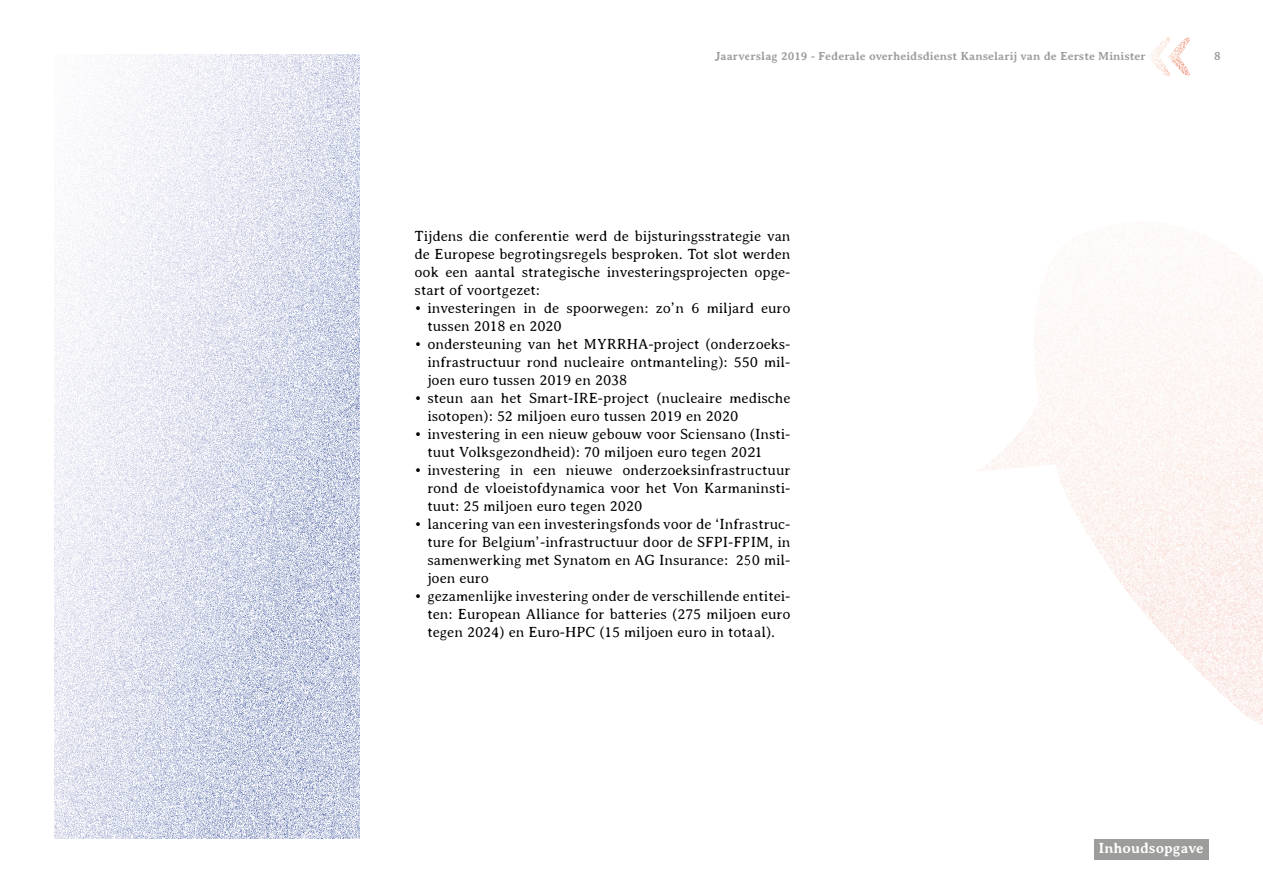
<style>
.page{position:relative;width:1263px;height:893px;background:#fff}
.page>*{position:absolute;margin:0;border:0;box-sizing:border-box;transform-origin:0 0}
.texte{font:300 15px/18px "Averia Serif";color:#000;text-align:justify}
.t1{font:700 15px "Averia Serif";color:#fff}
.t2{font:700 12px "Averia Serif";color:#9d9d9c}
</style>
<div class="page">
<img style="left:1148px;top:37px;width:42px;height:40px">
<div style="left:1094px;top:839px;width:114px;height:20px;background:#9d9d9c"></div>
<img style="left:54px;top:54px;width:305px;height:785px">
<img style="left:977px;top:222px;width:286px;height:503px">
<p class="t2" style="left:715px;top:49px;width:432px">Jaarverslag 2019 - Federale overheidsdienst Kanselarij van de Eerste Minister</p>
<p class="t2" style="left:1214px;top:49px;width:8px">8</p>
<p class="texte" style="left:415px;top:227px;width:377px">Tijdens die conferentie werd de bijsturingsstrategie van de Europese begrotingsregels besproken. Tot slot werden ook een aantal strategische investeringsprojecten opge&shy;start of voortgezet:</p>
<p class="texte" style="left:427px;top:299px;width:365px;text-indent:-13px">• investeringen in de spoorwegen: zo’n 6 miljard euro tussen 2018 en 2020</p>
<p class="texte" style="left:427px;top:335px;width:365px;text-indent:-13px">• ondersteuning van het MYRRHA-project (onderzoeks&shy;infrastructuur rond nucleaire ontmanteling): 550 mil&shy;joen euro tussen 2019 en 2038</p>
<p class="texte" style="left:427px;top:389px;width:365px;text-indent:-13px">• steun aan het Smart-IRE-project (nucleaire medische isotopen): 52 miljoen euro tussen 2019 en 2020</p>
<p class="texte" style="left:427px;top:425px;width:365px;text-indent:-13px">• investering in een nieuw gebouw voor Sciensano (Insti&shy;tuut Volksgezondheid): 70 miljoen euro tegen 2021</p>
<p class="texte" style="left:427px;top:461px;width:365px;text-indent:-13px">• investering in een nieuwe onderzoeksinfrastructuur rond de vloeistofdynamica voor het Von Karmaninsti&shy;tuut: 25 miljoen euro tegen 2020</p>
<p class="texte" style="left:427px;top:515px;width:365px;text-indent:-13px">• lancering van een investeringsfonds voor de ‘Infrastruc&shy;ture for Belgium’-infrastructuur door de SFPI-FPIM, in samenwerking met Synatom en AG Insurance: 250 mil&shy;joen euro</p>
<p class="texte" style="left:427px;top:587px;width:365px;text-indent:-13px">• gezamenlijke investering onder de verschillende entitei&shy;ten: European Alliance for batteries (275 miljoen euro tegen 2024) en Euro-HPC (15 miljoen euro in totaal).</p>
<p class="t1" style="left:1098px;top:839px;width:107px">Inhoudsopgave</p>
</div>
